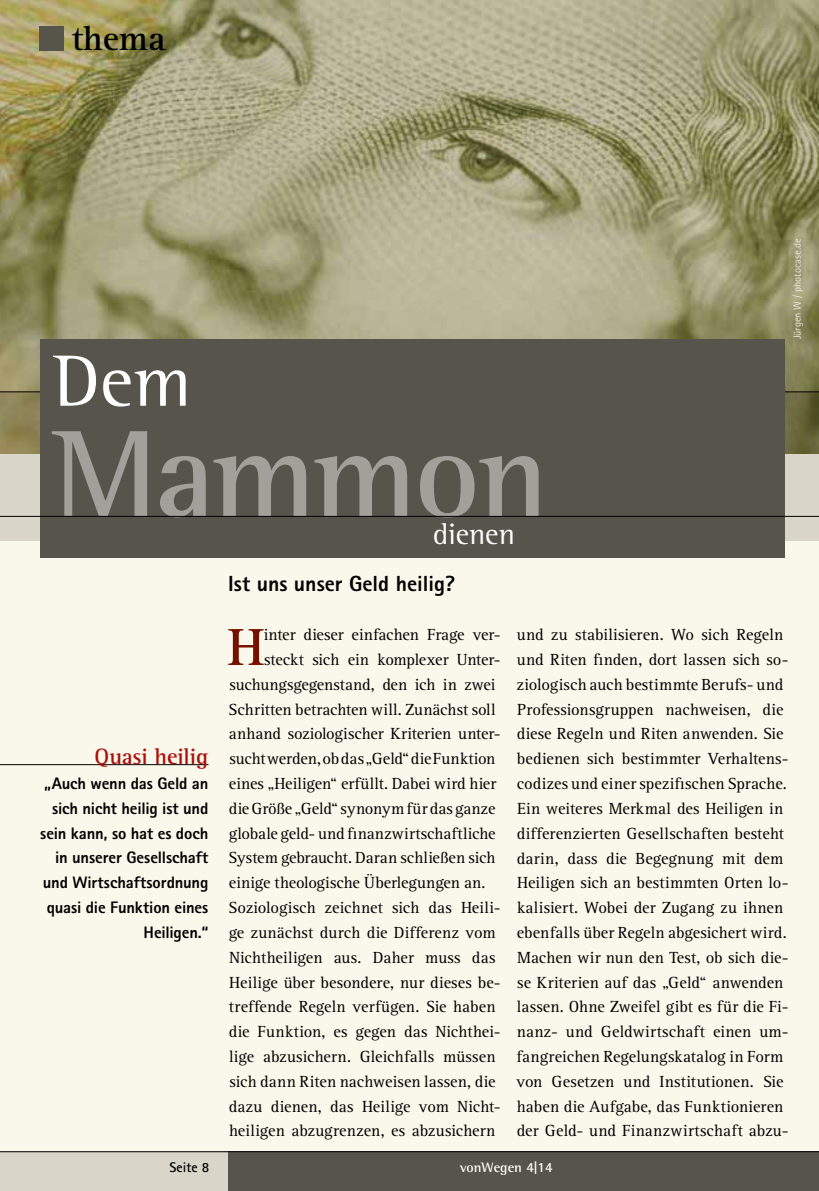
<style>
.page{position:relative;width:819px;height:1191px;background:#faf8eb}
.page>*{position:absolute;margin:0;border:0;box-sizing:border-box;transform-origin:0 0}
.t1{font:700 126px "Rotis Semi Serif";letter-spacing:-.015em;color:#a3a09b}
.t2{font:74.38px "Rotis Semi Serif";color:#fff}
.t3{font:700 53.9px "Rotis Serif";color:#770f00}
.t4{font:700 35px "Rotis Serif";color:#000}
.t5{font:30.1px "Rotis Semi Serif";color:#fff}
.t6{font:700 22.75px "Rotis Semi Serif";color:#ae0f0a}
.t7{font:800 21.88px "Rotis Sans Serif";color:#000}
.t8{font:16.62px/24.8px "Rotis Serif";letter-spacing:.005em;color:#000}
.t9{font:800 16.62px/24.8px "Rotis Sans Serif";letter-spacing:-.01em;color:#000;text-align:right}
.t10{font:16.62px "Rotis Serif";letter-spacing:-.015em;color:#000}
.t11{font:700 14px "Rotis Semi Serif";color:#fff}
.t12{font:700 14px "Rotis Sans Serif";color:#000}
.t13{font:10.5px "Rotis Sans Serif";color:#fff}
.s1{font-family:"Rotis Sans Serif"}
</style>
<div class="page">
<img style="left:0;top:0;width:819px;height:391px">
<div style="left:0;top:1151px;width:819px;height:40px;background:#d9d5c8"></div>
<div style="left:228px;top:1151px;width:591px;height:40px;background:#57544c"></div>
<hr style="left:0;top:1151px;width:819px;height:1px;background:#000">
<svg style="left:0;top:392px;width:819px;height:149px;background:#b0ab91"></svg>
<hr style="left:0;top:391px;width:819px;height:1px;background:#000">
<div style="left:40px;top:339px;width:744px;height:219px;background:#57544c"></div>
<hr style="left:0;top:516px;width:819px;height:1px;background:#000">
<hr style="left:0;top:764px;width:208px;height:1px;background:#000">
<div style="left:40px;top:26px;width:24px;height:24px;background:#57544c"></div>
<h3 class="t4" style="left:71px;top:18px;width:96px">thema</h3>
<h2 class="t2" style="left:53px;top:337px;width:139px">Dem</h2>
<h1 class="t1" style="left:53px;top:398px;width:497px">Mammon</h1>
<h3 class="t5" style="left:433px;top:516px;width:83px">dienen</h3>
<h3 class="t7" style="left:228px;top:569px;width:228px">Ist uns unser Geld heilig?</h3>
<p class="t13" style="left:790px;top:339px;width:102px;rotate:-90deg">Jürgen W / photocase.de</p>
<h3 class="t6" style="left:95px;top:743px;width:115px">Quasi heilig</h3>
<p class="t9" style="left:40px;top:770px;width:170px">„Auch wenn das Geld an sich nicht heilig ist und sein kann, so hat es doch in unserer Gesellschaft und Wirtschaftsordnung quasi die Funktion eines<br>Heiligen.“</p>
<h3 class="t3" style="left:227px;top:615px;width:38px">H</h3>
<p class="t8" style="left:264px;top:622px;width:238px">inter dieser einfachen Frage ver-</p>
<p class="t10" style="left:264px;top:650px;width:238px">steckt sich ein komplexer Unter-</p>
<p class="t8" style="left:229px;top:672px;width:268px">suchungsgegenstand, den ich in zwei</p>
<p class="t8" style="left:228px;top:697px;width:268px">Schritten betrachten will. Zunächst soll</p>
<p class="t8" style="left:229px;top:722px;width:273px">anhand soziologischer Kriterien unter-</p>
<p class="t8" style="left:229px;top:746px;width:268px">sucht werden, ob das „Geld“ die Funktion</p>
<p class="t8" style="left:229px;top:771px;width:269px">eines „Heiligen“ erfüllt. Dabei wird hier</p>
<p class="t8" style="left:229px;top:796px;width:268px">die Größe „Geld“ synonym für das ganze</p>
<p class="t8" style="left:229px;top:821px;width:268px">globale geld- und finanzwirtschaftliche</p>
<p class="t8" style="left:228px;top:846px;width:268px">System gebraucht. Daran schließen sich</p>
<p class="t8" style="left:229px;top:871px;width:258px">einige theologische Überlegungen an.</p>
<p class="t8" style="left:228px;top:895px;width:273px">Soziologisch zeichnet sich das Heili-</p>
<p class="t8" style="left:229px;top:920px;width:268px">ge zunächst durch die Differenz vom</p>
<p class="t8" style="left:229px;top:945px;width:268px">Nichtheiligen aus. Daher muss das</p>
<p class="t8" style="left:229px;top:970px;width:273px">Heilige über besondere, nur dieses be-</p>
<p class="t8" style="left:229px;top:995px;width:268px">treffende Regeln verfügen. Sie haben</p>
<p class="t8" style="left:229px;top:1019px;width:273px">die Funktion, es gegen das Nichthei-</p>
<p class="t8" style="left:229px;top:1044px;width:268px">lige abzusichern. Gleichfalls müssen</p>
<p class="t8" style="left:229px;top:1069px;width:268px">sich dann Riten nachweisen lassen, die</p>
<p class="t8" style="left:229px;top:1094px;width:273px">dazu dienen, das Heilige vom Nicht-</p>
<p class="t8" style="left:229px;top:1119px;width:268px">heiligen abzugrenzen, es abzusichern</p>
<p class="t8" style="left:516px;top:623px;width:273px">und zu stabilisieren. Wo sich Regeln und Riten finden, dort lassen sich so&shy;ziologisch auch bestimmte Berufs- und Professionsgruppen nachweisen, die diese Regeln und Riten anwenden. Sie bedienen sich bestimmter Verhaltens&shy;codizes und einer spezifischen Sprache.<br>Ein weiteres Merkmal des Heiligen in differenzierten Gesellschaften besteht darin, dass die Begegnung mit dem Heiligen sich an bestimmten Orten lo&shy;kalisiert. Wobei der Zugang zu ihnen ebenfalls über Regeln abgesichert wird.<br>Machen wir nun den Test, ob sich die&shy;se Kriterien auf das „Geld“ anwenden lassen. Ohne Zweifel gibt es für die Fi&shy;nanz- und Geldwirtschaft einen um&shy;fangreichen Regelungskatalog in Form von Gesetzen und Institutionen. Sie haben die Aufgabe, das Funktionieren der Geld- und Finanzwirtschaft abzu-</p>
<p class="t12" style="left:170px;top:1158px;width:41px">Seite 8</p>
<p class="t11" style="left:459px;top:1159px;width:94px">vonWegen <span class="s1">4|14</span></p>
</div>
